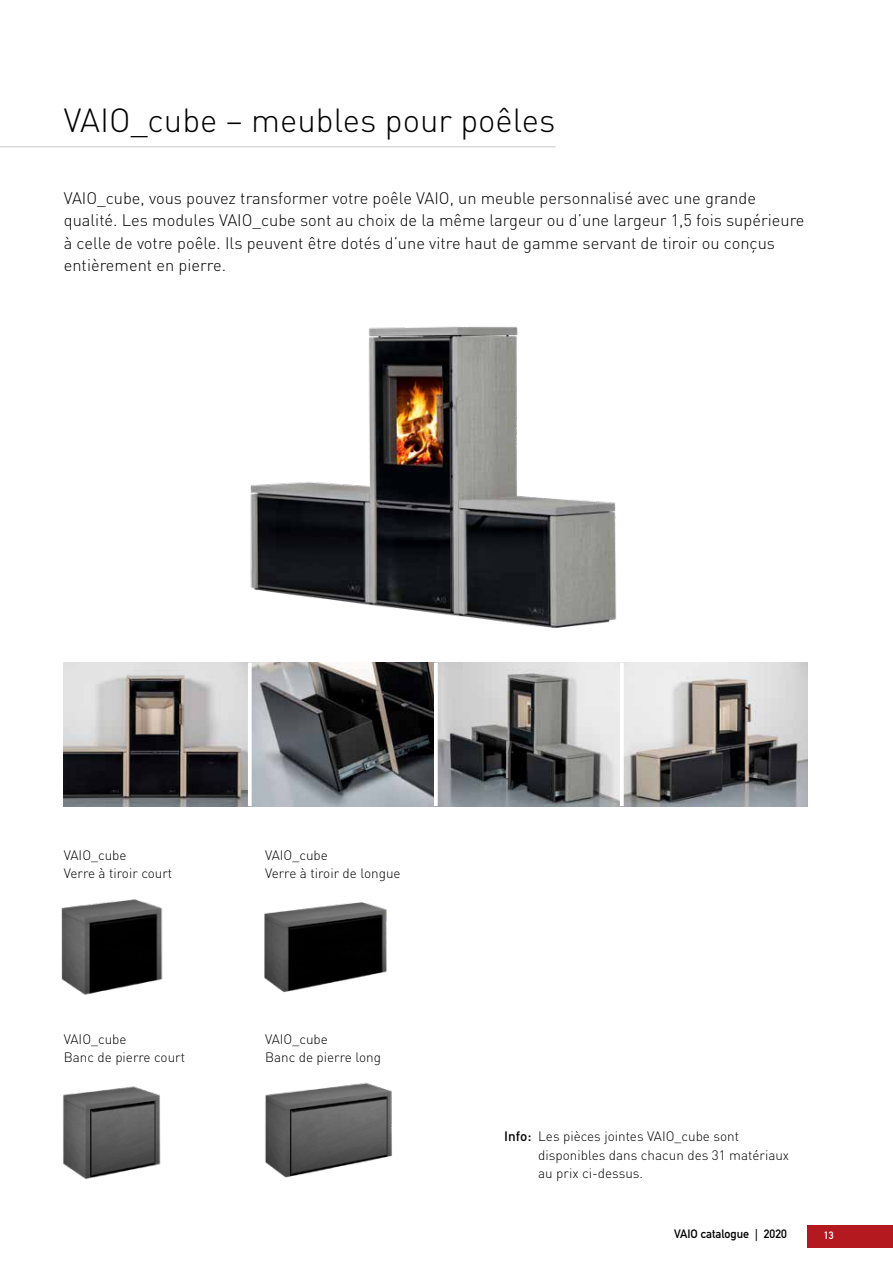
<style>
.page{position:relative;width:893px;height:1263px;background:#fff}
.page>*{position:absolute;margin:0;border:0;box-sizing:border-box;transform-origin:0 0}
.t1{font:300 33px "DINOT";color:#000}
.t2{font:300 16.5px/22.2px "DINOT";color:#000}
.t3{font:300 13.5px/18.1px "DINOT";color:#000}
.t4{font:12px "DIN Mittelschrift Std";color:#000}
.t5{font:10.5px "DIN Mittelschrift Std";color:#fff}
.s1{font-weight:500}
</style>
<div class="page">
<div style="left:808px;top:1225px;width:85px;height:23px;background:#b41920"></div>
<img style="left:64px;top:663px;width:744px;height:143px">
<img style="left:264px;top:902px;width:123px;height:90px">
<img style="left:265px;top:1082px;width:127px;height:96px">
<img style="left:61px;top:899px;width:102px;height:96px">
<img style="left:63px;top:1086px;width:98px;height:93px">
<hr style="left:620px;top:663px;width:4px;height:143px;background:#fff">
<svg style="left:434px;top:663px;width:4px;height:143px"></svg>
<svg style="left:248px;top:663px;width:4px;height:143px"></svg>
<hr style="left:0;top:146px;width:556px;height:1px;background:#c6c6c6">
<img style="left:177px;top:326px;width:539px;height:337px">
<h1 class="t1" style="left:64px;top:99px;width:493px">VAIO_cube – meubles pour poêles</h1>
<p class="t2" style="left:64px;top:187px;width:742px">VAIO_cube, vous pouvez transformer votre poêle VAIO, un meuble personnalisé avec une grande qualité. Les modules VAIO_cube sont au choix de la même largeur ou d’une largeur 1,5 fois supérieure à celle de votre poêle. Ils peuvent être dotés d’une vitre haut de gamme servant de tiroir ou conçus entièrement en pierre.</p>
<p class="t3" style="left:64px;top:846px;width:110px">VAIO_cube<br>Verre à tiroir court</p>
<p class="t3" style="left:265px;top:846px;width:137px">VAIO_cube<br>Verre à tiroir de longue</p>
<p class="t3" style="left:64px;top:1029px;width:123px">VAIO_cube<br>Banc de pierre court</p>
<p class="t3" style="left:265px;top:1029px;width:118px">VAIO_cube<br>Banc de pierre long</p>
<p class="t3" style="left:538px;top:1127px;width:252px;text-indent:-34px"><span class="s1">Info:</span> Les pièces jointes VAIO_cube sont disponibles dans chacun des 31 matériaux au prix ci-dessus.</p>
<p class="t4" style="left:674px;top:1227px;width:114px">VAIO catalogue | 2020</p>
<p class="t5" style="left:824px;top:1229px;width:12px">13</p>
</div>
